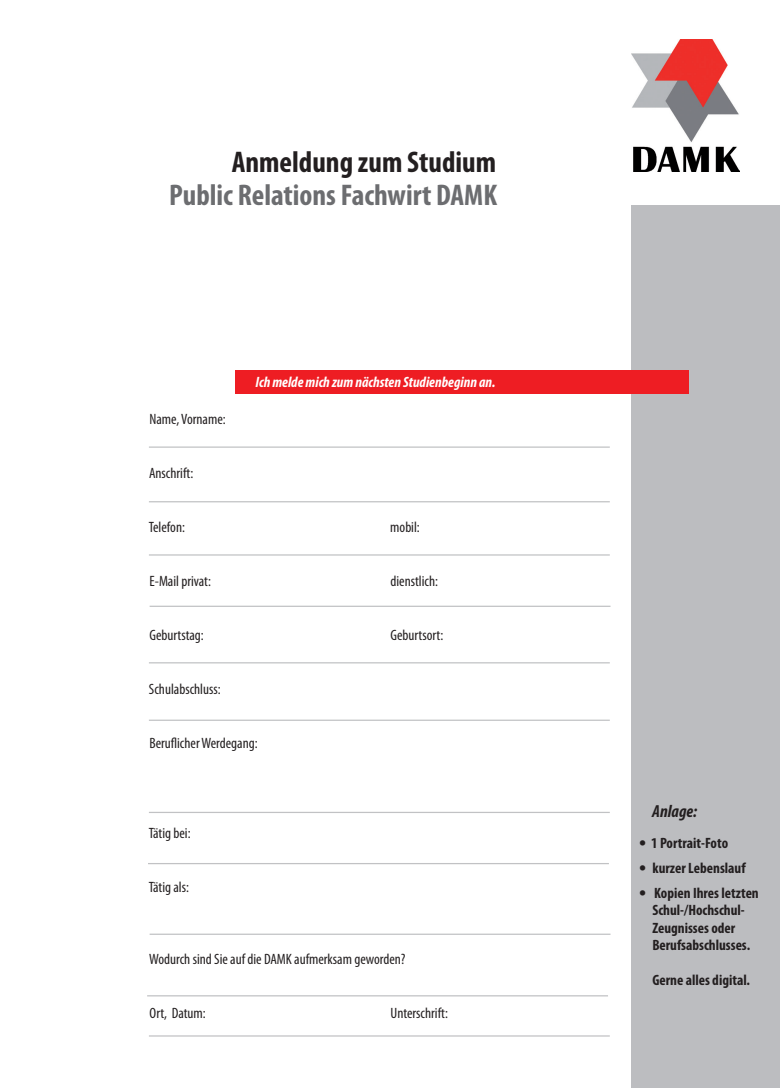
<style>
.page{position:relative;width:780px;height:1088px;background:#fff}
.page>*{position:absolute;margin:0;border:0;box-sizing:border-box;transform-origin:0 0}
.t1{font:700 condensed 30px "Myriad Pro";color:#6c6d70}
.t2{font:700 condensed 30px "Myriad Pro";color:#231f20}
.t3{font:condensed 27.5px/50.1px "Myriad Pro";color:#231f20}
.t4{font:italic 700 condensed 17.5px "Myriad Pro";color:#231f20}
.t5{font:condensed 15px "Myriad Pro";color:#231f20}
.t6{font:700 condensed 15px/25px "Myriad Pro";color:#231f20}
.t7{font:italic 700 condensed 15px "Myriad Pro";color:#fff}
</style>
<div class="page">
<div style="left:631px;top:206px;width:149px;height:882px;background:#bcbdc0"></div>
<img style="left:631px;top:39px;width:108px;height:132px">
<div style="left:235px;top:370px;width:453px;height:23px;background:#ee1d23"></div>
<hr style="left:149px;top:446px;width:460px;height:2px;background:#c1c2c4">
<hr style="left:149px;top:554px;width:460px;height:1px;background:#c1c2c4">
<hr style="left:149px;top:501px;width:460px;height:1px;background:#c1c2c4">
<hr style="left:150px;top:606px;width:460px;height:1px;background:#c1c2c4">
<hr style="left:149px;top:719px;width:460px;height:2px;background:#c1c2c4">
<hr style="left:149px;top:662px;width:460px;height:1px;background:#c1c2c4">
<hr style="left:149px;top:812px;width:460px;height:1px;background:#c1c2c4">
<hr style="left:148px;top:863px;width:461px;height:1px;background:#c1c2c4">
<hr style="left:150px;top:933px;width:460px;height:2px;background:#c1c2c4">
<hr style="left:149px;top:1035px;width:460px;height:1px;background:#c1c2c4">
<hr style="left:147px;top:995px;width:461px;height:1px;background:#c1c2c4">
<h1 class="t2" style="left:232px;top:144px;width:266px">Anmeldung zum Studium</h1>
<h1 class="t1" style="left:169px;top:176px;width:329px">Public Relations Fachwirt DAMK</h1>
<p class="t5" style="left:149px;top:409px;width:78px">Name, Vorname:</p>
<p class="t5" style="left:149px;top:463px;width:46px">Anschrift:</p>
<p class="t7" style="left:255px;top:372px;width:241px">Ich melde mich zum nächsten Studienbeginn an.</p>
<p class="t5" style="left:149px;top:517px;width:38px">Telefon:</p>
<p class="t5" style="left:390px;top:517px;width:31px">mobil:</p>
<p class="t5" style="left:149px;top:571px;width:63px">E-Mail privat:</p>
<p class="t5" style="left:390px;top:571px;width:49px">dienstlich:</p>
<p class="t5" style="left:149px;top:625px;width:56px">Geburtstag:</p>
<p class="t5" style="left:390px;top:625px;width:54px">Geburtsort:</p>
<p class="t5" style="left:149px;top:679px;width:73px">Schulabschluss:</p>
<p class="t5" style="left:149px;top:733px;width:110px">Beruflicher Werdegang:</p>
<p class="t5" style="left:149px;top:823px;width:43px">Tätig bei:</p>
<p class="t5" style="left:149px;top:877px;width:42px">Tätig als:</p>
<p class="t5" style="left:149px;top:949px;width:258px">Wodurch sind Sie auf die DAMK aufmerksam geworden?</p>
<p class="t5" style="left:150px;top:1003px;width:58px">Ort, Datum:</p>
<p class="t5" style="left:390px;top:1003px;width:59px">Unterschrift:</p>
<p class="t4" style="left:652px;top:800px;width:47px">Anlage:</p>
<p class="t6" style="left:651px;top:830px;width:109px">1 Portrait-Foto kurzer Lebenslauf<br>Kopien Ihres letzten</p>
<p class="t6" style="left:652px;top:901px;width:99px;line-height:17.5px">Schul-/Hochschul-<br>Zeugnisses oder<br>Berufsabschlusses.</p>
<p class="t6" style="left:652px;top:967px;width:99px">Gerne alles digital.</p>
<h2 class="t3" style="left:639px;top:815px;width:9px">• •</h2>
<h2 class="t3" style="left:639px;top:840px;width:9px">•</h2>
</div>
